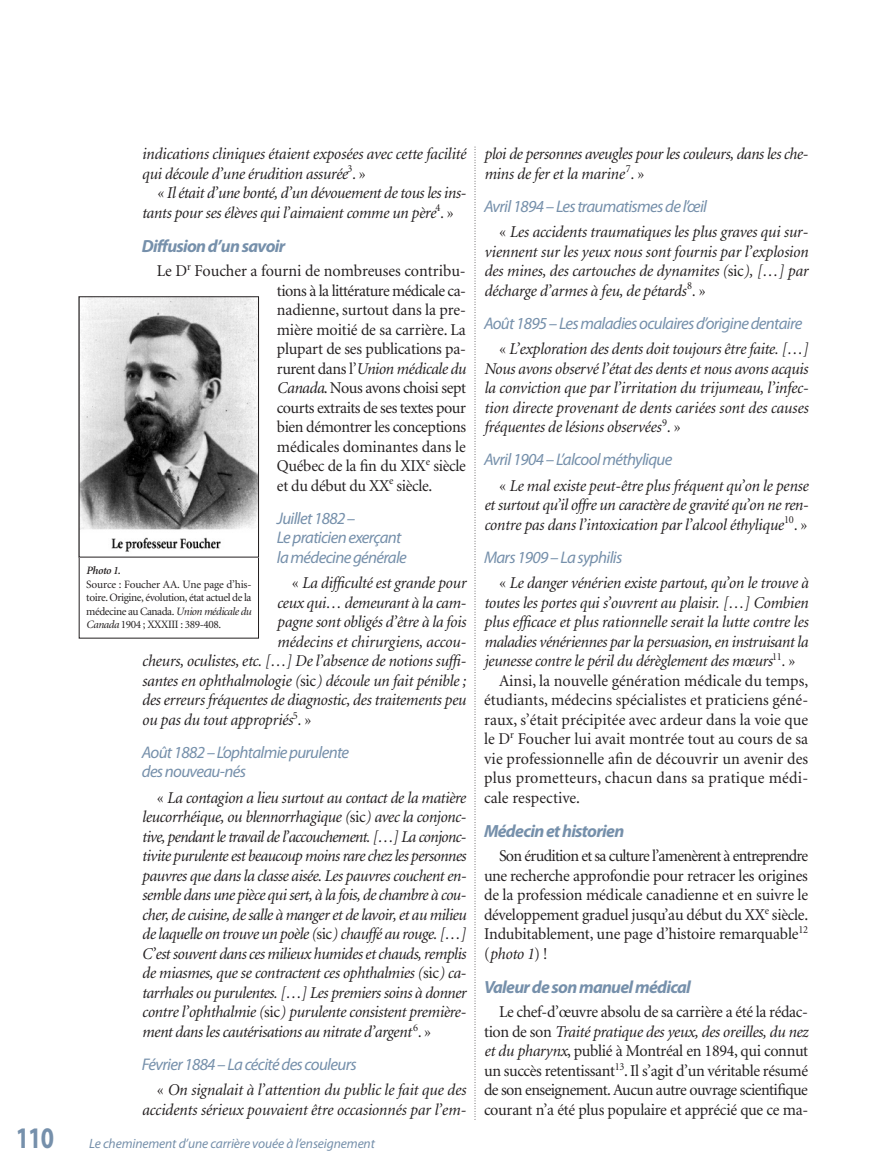
<style>
.page{position:relative;width:878px;height:1175px;background:#fff}
.page>*{position:absolute;margin:0;border:0;box-sizing:border-box;transform-origin:0 0}
.t1{font:700 30px "Myriad Pro";color:#7690ab;scale:.8 1}
.t2{font:italic 700 17.7px "Myriad Pro";letter-spacing:-.04em;color:#7690ab}
.t3{font:italic 16.8px/19.5px "Myriad Pro";letter-spacing:-.04em;color:#7690ab}
.t4{font:italic 16.5px/19.5px "Minion";letter-spacing:-.015em;color:#231f20;text-align:justify}
.t5{font:16.5px/19.5px "Minion";color:#231f20;text-align:justify}
.t6{font:italic 13.5px "Myriad Pro";letter-spacing:-.01em;color:#7690ab}
.t7{font:11.25px/13.5px "Minion";letter-spacing:-.035em;color:#231f20;text-align:justify}
.t8{font:italic 600 11.25px "Minion";letter-spacing:-.035em;color:#231f20}
.s1{font-style:normal}
.s2{font-style:italic}
</style>
<div class="page">
<svg style="left:474px;top:147px;width:1px;height:973px"></svg>
<img style="left:81px;top:298px;width:176px;height:254px">
<div style="left:79px;top:296px;width:180px;height:261px;border:1px solid #231f20"></div>
<p class="t4" style="left:142px;top:145px;width:326px">indications cliniques étaient exposées avec cette facilité qui découle d’une érudition assurée<sup>3</sup>. <span class="s1">»</span></p>
<p class="t4" style="left:142px;top:184px;width:325px;text-indent:15px">« Il était d’une bonté, d’un dévouement de tous les ins&shy;tants pour ses élèves qui l’aimaient comme un père<sup>4</sup>. <span class="s1">»</span></p>
<p class="t2" style="left:142px;top:239px;width:145px">Diffusion d’un savoir</p>
<p class="t5" style="left:277px;top:262px;width:191px;text-indent:-120px">Le D<sup>r</sup> Foucher a fourni de nombreuses contribu&shy;tions à la littérature médicale ca&shy;nadienne, surtout dans la pre&shy;mière moitié de sa carrière. La plupart de ses publications pa&shy;rurent dans l’<span class="s2">Union médicale du Canada</span>. Nous avons choisi sept courts extraits de ses textes pour bien démontrer les conceptions médicales dominantes dans le Québec de la fin du XIX<sup>e</sup> siècle et du début du XX<sup>e</sup> siècle.</p>
<p class="t3" style="left:277px;top:509px;width:131px">Juillet 1882 –<br>Le praticien exerçant la médecine générale</p>
<p class="t4" style="left:292px;top:574px;width:176px"><span class="s1">«</span> La difficulté est grande pour</p>
<p class="t4" style="left:277px;top:594px;width:191px">ceux qui… demeurant à la cam-</p>
<p class="t4" style="left:277px;top:613px;width:191px">pagne sont obligés d’être à la fois</p>
<p class="t4" style="left:277px;top:633px;width:191px">médecins et chirurgiens, accou-</p>
<p class="t4" style="left:142px;top:652px;width:326px">cheurs, oculistes, etc. […] De l’absence de notions suffi-</p>
<p class="t4" style="left:142px;top:672px;width:326px">santes en ophthalmologie (<span class="s1">sic</span>) découle un fait pénible ;</p>
<p class="t4" style="left:142px;top:691px;width:326px">des erreurs fréquentes de diagnostic, des traitements peu</p>
<p class="t4" style="left:142px;top:711px;width:171px">ou pas du tout appropriés<sup>5</sup>. <span class="s1">»</span></p>
<p class="t3" style="left:142px;top:743px;width:209px">Août 1882 – L’ophtalmie purulente des nouveau-nés</p>
<p class="t4" style="left:142px;top:789px;width:326px;text-indent:15px"><span class="s1">«</span> La contagion a lieu surtout au contact de la matière leucorrhéique, ou blennorrhagique (<span class="s1">sic</span>) avec la conjonc&shy;tive, pendant le travail de l’accouchement. […] La conjonc&shy;tivite purulente est beaucoup moins rare chez les personnes pauvres que dans la classe aisée. Les pauvres couchent en&shy;semble dans une pièce qui sert, à la fois, de chambre à cou&shy;cher, de cuisine, de salle à manger et de lavoir, et au milieu de laquelle on trouve un poèle (<span class="s1">sic</span>) chauffé au rouge. […] C’est souvent dans ces milieux humides et chauds, remplis de miasmes, que se contractent ces ophthalmies (<span class="s1">sic</span>) ca&shy;tarrhales ou purulentes. […] Les premiers soins à donner contre l’ophthalmie (<span class="s1">sic</span>) purulente consistent première&shy;ment dans les cautérisations au nitrate d’argent <sup>6</sup>. <span class="s1">»</span></p>
<p class="t3" style="left:142px;top:1055px;width:216px">Février 1884 – La cécité des couleurs</p>
<p class="t4" style="left:142px;top:1081px;width:325px;text-align:right"><span class="s1">«</span> On signalait à l’attention du public le fait que des accidents sérieux pouvaient être occasionnés par l’em-</p>
<p class="t8" style="left:86px;top:566px;width:36px">Photo 1.</p>
<p class="t7" style="left:86px;top:578px;width:167px">Source : Foucher AA. Une page d’his&shy;toire. Origine, évolution, état actuel de la médecine au Canada. <span class="s2">Union médicale du Canada</span> 1904 ; XXXIII : 389-408.</p>
<h1 class="t1" style="left:16px;top:1126px;width:49px">110</h1>
<p class="t6" style="left:89px;top:1138px;width:287px">Le cheminement d’une carrière vouée à l’enseignement</p>
<p class="t4" style="left:484px;top:145px;width:325px">ploi de personnes aveugles pour les couleurs, dans les che&shy;mins de fer et la marine <sup>7</sup>. <span class="s1">»</span></p>
<p class="t3" style="left:484px;top:197px;width:225px">Avril 1894 – Les traumatismes de l’œil</p>
<p class="t4" style="left:484px;top:223px;width:326px;text-indent:15px"><span class="s1">«</span> Les accidents traumatiques les plus graves qui sur&shy;viennent sur les yeux nous sont fournis par l’explosion des mines, des cartouches de dynamites (<span class="s1">sic</span>), […] par décharge d’armes à feu, de pétards<sup>8</sup>. <span class="s1">»</span></p>
<p class="t3" style="left:484px;top:314px;width:320px">Août 1895 – Les maladies oculaires d’origine dentaire</p>
<p class="t4" style="left:484px;top:340px;width:326px;text-indent:15px"><span class="s1">«</span> L’exploration des dents doit toujours être faite. […] Nous avons observé l’état des dents et nous avons acquis la conviction que par l’irritation du trijumeau, l’infec&shy;tion directe provenant de dents cariées sont des causes fréquentes de lésions observées<sup>9</sup>. <span class="s1">»</span></p>
<p class="t3" style="left:484px;top:451px;width:190px">Avril 1904 – L’alcool méthylique</p>
<p class="t4" style="left:484px;top:477px;width:326px;text-indent:15px"><span class="s1">«</span> Le mal existe peut-être plus fréquent qu’on le pense et surtout qu’il offre un caractère de gravité qu’on ne ren&shy;contre pas dans l’intoxication par l’alcool éthylique<sup>10</sup>. <span class="s1">»</span></p>
<p class="t3" style="left:484px;top:548px;width:140px">Mars 1909 – La syphilis</p>
<p class="t4" style="left:499px;top:574px;width:311px"><span class="s1">«</span> Le danger vénérien existe partout, qu’on le trouve à</p>
<p class="t4" style="left:484px;top:594px;width:325px">toutes les portes qui s’ouvrent au plaisir. […] Combien</p>
<p class="t4" style="left:484px;top:613px;width:325px">plus efficace et plus rationnelle serait la lutte contre les</p>
<p class="t4" style="left:484px;top:633px;width:325px">maladies vénériennes par la persuasion, en instruisant la</p>
<p class="t4" style="left:484px;top:652px;width:313px">jeunesse contre le péril du dérèglement des mœurs<sup>11</sup>. <span class="s1">»</span></p>
<p class="t5" style="left:499px;top:672px;width:311px">Ainsi, la nouvelle génération médicale du temps,</p>
<p class="t5" style="left:484px;top:691px;width:326px">étudiants, médecins spécialistes et praticiens géné-</p>
<p class="t5" style="left:484px;top:711px;width:326px">raux, s’était précipitée avec ardeur dans la voie que</p>
<p class="t5" style="left:484px;top:730px;width:326px">le D<sup>r</sup> Fou cher lui avait montrée tout au cours de sa</p>
<p class="t5" style="left:484px;top:750px;width:326px">vie professionnelle afin de découvrir un avenir des</p>
<p class="t5" style="left:484px;top:769px;width:326px">plus prometteurs, chacun dans sa pratique médi-</p>
<p class="t5" style="left:484px;top:789px;width:98px">cale respective.</p>
<p class="t2" style="left:484px;top:824px;width:142px">Médecin et historien</p>
<p class="t5" style="left:484px;top:847px;width:326px;text-indent:15px">Son érudition et sa culture l’amenèrent à entreprendre une recherche approfondie pour retracer les origines de la profession médicale canadienne et en suivre le développement graduel jus qu’au début du XX<sup>e</sup> siècle.<br>In du bi ta ble ment, une page d’histoire re mar qua ble<sup>12 </sup>(<span class="s2">photo 1</span>) !</p>
<p class="t2" style="left:484px;top:980px;width:208px">Valeur de son manuel médical</p>
<p class="t5" style="left:484px;top:1003px;width:326px;text-indent:15px">Le chef-d’œuvre absolu de sa carrière a été la rédac&shy;tion de son <span class="s2">Traité pratique des yeux, des oreilles, du nez et du pharynx</span>, publié à Montréal en 1894, qui connut un succès retentissant<sup>13</sup>. Il s’agit d’un véritable résumé de son enseignement. Au cun autre ouvrage scientifique courant n’a été plus populaire et apprécié que ce ma-</p>
</div>
